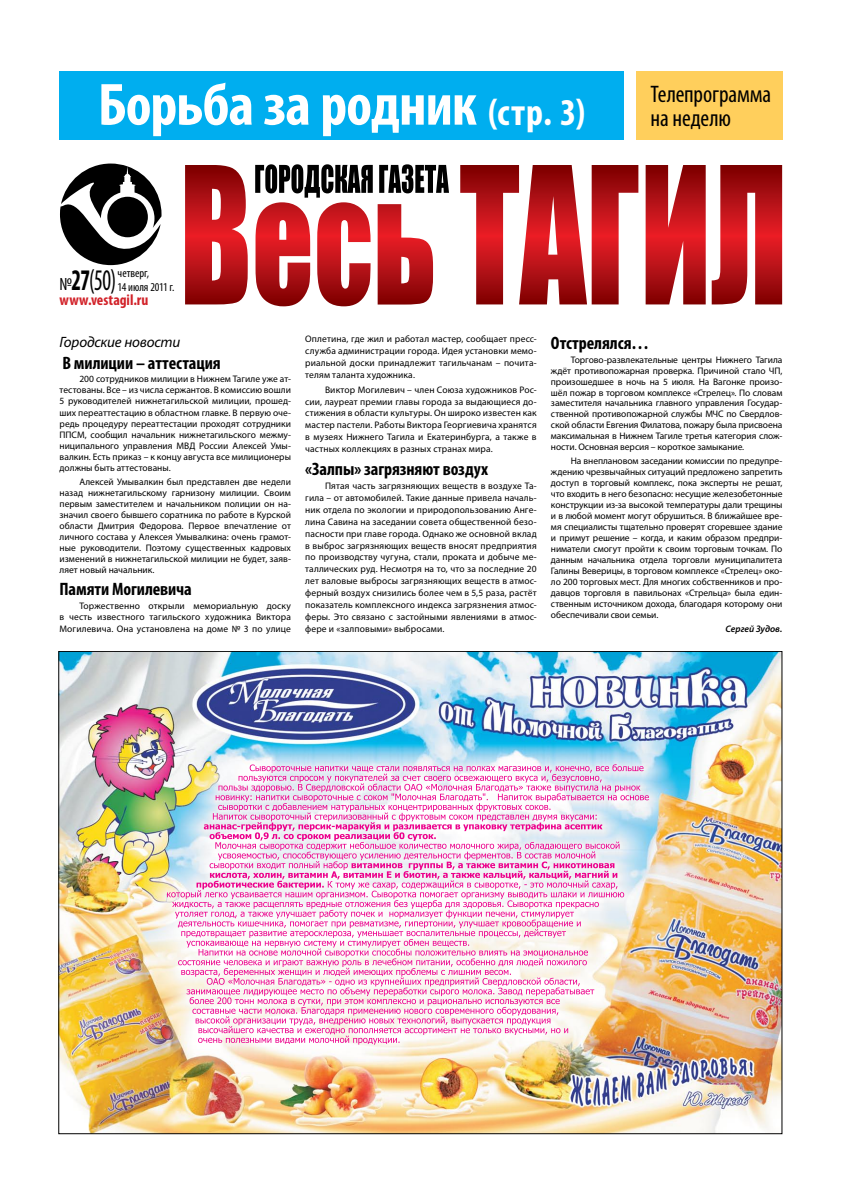
<style>
.page{position:relative;width:842px;height:1191px;background:#fff}
.page>*{position:absolute;margin:0;border:0;box-sizing:border-box;transform-origin:0 0}
.t1{font:700 condensed 60px "Myriad Pro";letter-spacing:-.015em;color:#fff}
.t2{font:condensed 30px "Myriad Pro";color:#000;scale:.75 1}
.t3{font:condensed 24px "Myriad Pro";letter-spacing:-.005em;color:#000}
.t4{font:700 condensed 18px "Myriad Pro";letter-spacing:-.005em;color:#000}
.t5{font:700 condensed 15.4px "Myriad Pro";color:#d2232a}
.t6{font:italic 15px "Myriad Pro";letter-spacing:-.01em;color:#000}
.t7{font:condensed 12px/14px "Myriad Pro";letter-spacing:-.005em;color:#000}
.t8{font:9.5px/11px "Myriad Pro";letter-spacing:.01em;color:#000;text-align:justify}
.t9{font:italic 600 9.5px "Myriad Pro";letter-spacing:.005em;color:#000}
.s1{font-size:38px}
.s2{font-size:18px}
.s3{font-weight:700}
</style>
<div class="page">
<svg style="left:60px;top:163px;width:102px;height:102px"></svg>
<svg style="left:255px;top:164px;width:191px;height:1px"></svg>
<svg style="left:185px;top:165px;width:597px;height:141px"></svg>
<div style="left:636px;top:71px;width:146px;height:68px;background:#ffcf5c"></div>
<div style="left:60px;top:71px;width:564px;height:68px;background:#00aeef"></div>
<img style="left:60px;top:653px;width:720px;height:479px">
<svg style="left:167px;top:764px;width:482px;height:280px"></svg>
<h1 class="t1" style="left:98px;top:67px;width:489px">Борьба за родник <span class="s1">(стр. 3)</span></h1>
<h2 class="t2" style="left:60px;top:262px;width:77px"><span class="s2">№</span><span class="s3">27</span>(50)</h2>
<p class="t7" style="left:118px;top:265px;width:58px">четверг,<br>14 июля 2011 г.</p>
<h3 class="t5" style="left:60px;top:291px;width:90px">www.vestagil.ru</h3>
<h3 class="t3" style="left:651px;top:80px;width:122px">Телепрограмма</h3>
<h3 class="t3" style="left:651px;top:104px;width:82px">на неделю</h3>
<h3 class="t6" style="left:60px;top:332px;width:122px">Городские новости</h3>
<h3 class="t4" style="left:62px;top:351px;width:160px">В милиции – аттестация</h3>
<p class="t8" style="left:60px;top:373px;width:233px;text-indent:20px">200 сотрудников милиции в Нижнем Тагиле уже ат&shy;тестованы. Все – из числа сержантов. В комиссию вошли 5 руководителей нижнетагильской милиции, прошед&shy;ших переаттестацию в областном главке. В первую оче&shy;редь процедуру переаттестации проходят сотрудники ППСМ, сообщил начальник нижнетагильского межму&shy;ниципального управления МВД России Алексей Умы&shy;валкин. Есть приказ – к концу августа все милиционеры должны быть аттестованы.</p>
<p class="t8" style="left:60px;top:476px;width:233px;text-indent:20px">Алексей Умывалкин был представлен две недели назад нижнетагильскому гарнизону милиции. Своим первым заместителем и начальником полиции он на&shy;значил своего бывшего соратника по работе в Курской области Дмитрия Федорова. Первое впечатление от личного состава у Алексея Умывалкина: очень грамот&shy;ные руководители. Поэтому существенных кадровых изменений в нижнетагильской милиции не будет, заяв&shy;ляет новый начальник.</p>
<h3 class="t4" style="left:60px;top:577px;width:134px">Памяти Могилевича</h3>
<p class="t8" style="left:60px;top:600px;width:233px;line-height:11.3px;text-indent:20px">Торжественно открыли мемориальную доску в честь известного тагильского художника Виктора Могилевича. Она установлена на доме № 3 по улице</p>
<p class="t8" style="left:305px;top:333px;width:233px;line-height:11.9px">Оплетина, где жил и работал мастер, сообщает пресс&shy;служба администрации города. Идея установки мемо&shy;риальной доски принадлежит тагильчанам – почита&shy;телям таланта художника.</p>
<p class="t8" style="left:305px;top:383px;width:233px;line-height:11.9px;text-indent:20px">Виктор Могилевич – член Союза художников Рос&shy;сии, лауреат премии главы города за выдающиеся до&shy;стижения в области культуры. Он широко известен как мастер пастели. Работы Виктора Георгиевича хранятся в музеях Нижнего Тагила и Екатеринбурга, а также в частных коллекциях в разных странах мира.</p>
<h3 class="t4" style="left:305px;top:457px;width:185px">«Залпы» загрязняют воздух</h3>
<p class="t8" style="left:305px;top:480px;width:233px;line-height:11.9px;text-indent:20px">Пятая часть загрязняющих веществ в воздухе Та&shy;гила – от автомобилей. Такие данные привела началь&shy;ник отдела по экологии и природопользованию Анге&shy;лина Савина на заседании совета общественной безо&shy;пасности при главе города. Однако же основной вклад в выброс загрязняющих веществ вносят предприятия по производству чугуна, стали, проката и добыче ме&shy;таллических руд. Несмотря на то, что за последние 20 лет валовые выбросы загрязняющих веществ в атмос&shy;ферный воздух снизились более чем в 5,5 раза, растёт показатель комплексного индекса загрязнения атмос&shy;феры. Это связано с застойными явлениями в атмос&shy;фере и «залповыми» выбросами.</p>
<h3 class="t4" style="left:551px;top:331px;width:100px">Отстрелялся…</h3>
<p class="t8" style="left:551px;top:354px;width:233px;text-indent:20px">Торгово-развлекательные центры Нижнего Тагила ждёт противопожарная проверка. Причиной стало ЧП, произошедшее в ночь на 5 июля. На Вагонке произо&shy;шёл пожар в торговом комплексе «Стрелец». По словам заместителя начальника главного управления Государ&shy;ственной противопожарной службы МЧС по Свердлов&shy;ской области Евгения Филатова, пожару была присвоена максимальная в Нижнем Тагиле третья категория слож&shy;ности. Основная версия – короткое замыкание.</p>
<p class="t8" style="left:551px;top:455px;width:233px;text-indent:20px">На внеплановом заседании комиссии по предупре&shy;ждению чрезвычайных ситуаций предложено запретить доступ в торговый комплекс, пока эксперты не решат, что входить в него безопасно: несущие железобетонные конструкции из-за высокой температуры дали трещины и в любой момент могут обрушиться. В ближайшее вре&shy;мя специалисты тщательно проверят сгоревшее здание и примут решение – когда, и каким образом предпри&shy;ниматели смогут пройти к своим торговым точкам. По данным начальника отдела торговли муниципалитета Галины Веверицы, в торговом комплексе «Стрелец» око&shy;ло 200 торговых мест. Для многих собственников и про&shy;давцов торговля в павильонах «Стрельца» была един&shy;ственным источником дохода, благодаря которому они обеспечивали свои семьи.</p>
<p class="t9" style="left:725px;top:622px;width:58px">Сергей Зудов.</p>
</div>
